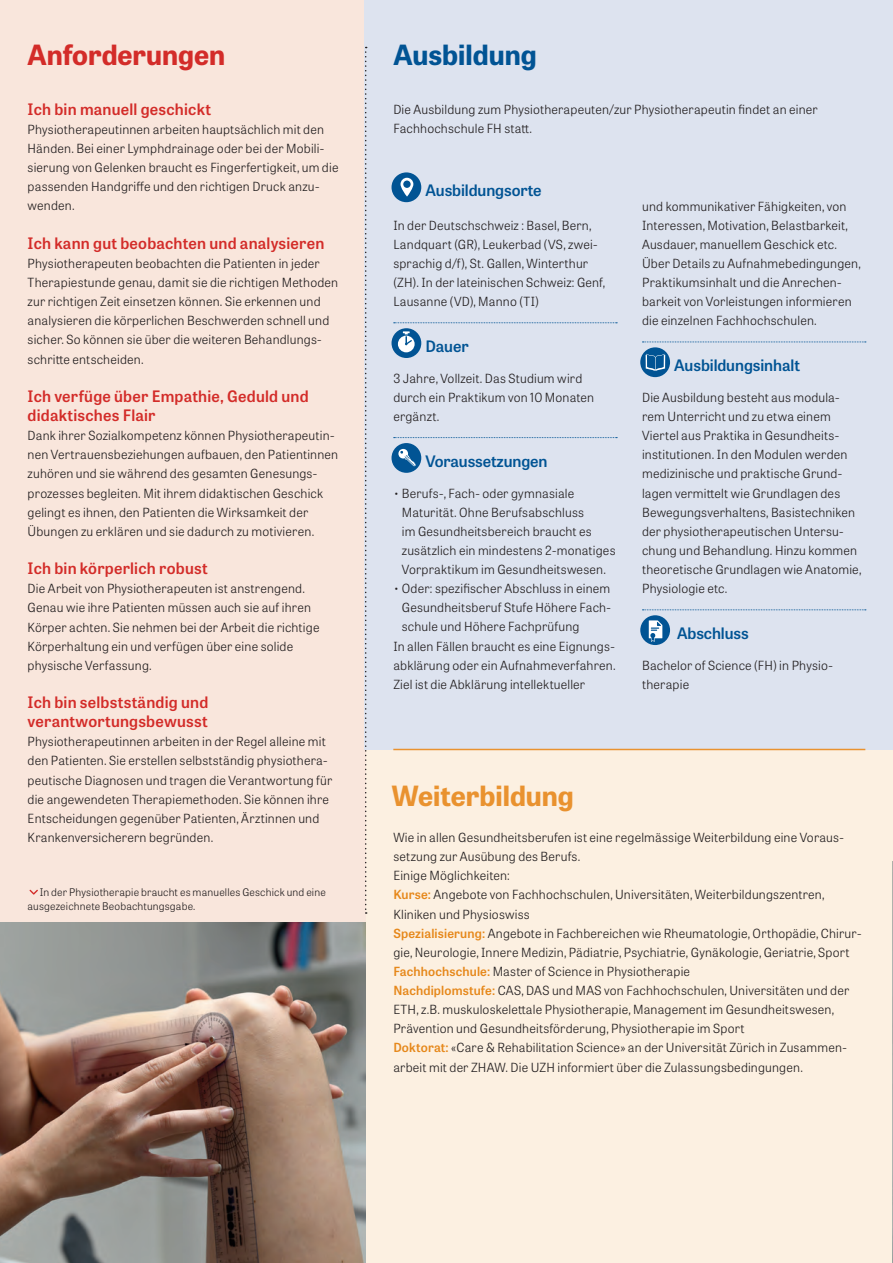
<style>
.page{position:relative;width:893px;height:1263px;background:#fff}
.page>*{position:absolute;margin:0;border:0;box-sizing:border-box;transform-origin:0 0}
.t1{font:700 27.75px "Tablet Gothic";color:#d32c29}
.t2{font:700 27.75px "Tablet Gothic";color:#e9922f}
.t3{font:700 27.75px "Tablet Gothic";color:#015494}
.t4{font:600 15.75px/19.2px "Tablet Gothic";letter-spacing:.015em;color:#d32c29}
.t5{font:600 15.75px "Tablet Gothic";letter-spacing:-.005em;color:#015494}
.t6{font:300 12.6px/19.2px "Tablet Gothic";letter-spacing:.015em;color:#231f20}
.t7{font:300 10.5px/14.4px "Tablet Gothic";letter-spacing:.015em;color:#231f20}
.s1{font-weight:600;color:#e6881b}
</style>
<div class="page">
<div style="left:366px;top:749px;width:527px;height:514px;background:#fcf0e1"></div>
<div style="left:0;top:0;width:366px;height:1263px;background:#f9e6dc"></div>
<div style="left:364px;top:0;width:529px;height:749px;background:#dde3ef"></div>
<img style="left:0;top:923px;width:366px;height:340px">
<svg style="left:30px;top:890px;width:8px;height:4px"></svg>
<svg style="left:365px;top:47px;width:2px;height:867px"></svg>
<img style="left:892px;top:861px;width:1px;height:402px">
<svg style="left:394px;top:322px;width:223px;height:1px"></svg>
<svg style="left:394px;top:437px;width:223px;height:1px"></svg>
<div style="left:391px;top:172px;width:30px;height:30px;background:#015494;border-radius:50%"></div>
<svg style="left:400px;top:178px;width:13px;height:19px"></svg>
<div style="left:391px;top:328px;width:30px;height:30px;background:#015494;border-radius:50%"></div>
<svg style="left:398px;top:331px;width:17px;height:21px"></svg>
<div style="left:391px;top:443px;width:30px;height:30px;background:#015494;border-radius:50%"></div>
<svg style="left:398px;top:448px;width:18px;height:18px"></svg>
<svg style="left:642px;top:342px;width:224px;height:1px"></svg>
<svg style="left:642px;top:609px;width:224px;height:1px"></svg>
<svg style="left:640px;top:347px;width:30px;height:30px"></svg>
<svg style="left:646px;top:354px;width:19px;height:17px"></svg>
<svg style="left:640px;top:615px;width:30px;height:30px"></svg>
<svg style="left:649px;top:620px;width:13px;height:22px"></svg>
<hr style="left:393px;top:749px;width:472px;height:1px;background:#e9922f">
<h1 class="t1" style="left:28px;top:35px;width:199px">Anforderungen</h1>
<p class="t4" style="left:28px;top:99px;width:185px">Ich bin manuell geschickt</p>
<p class="t6" style="left:28px;top:119px;width:312px">Physiotherapeutinnen arbeiten hauptsächlich mit den Händen. Bei einer Lymphdrainage oder bei der Mobili&shy;sierung von Gelenken braucht es Fingerfertigkeit, um die passenden Handgriffe und den richtigen Druck anzu&shy;wenden.</p>
<p class="t4" style="left:28px;top:233px;width:298px">Ich kann gut beobachten und analysieren</p>
<p class="t6" style="left:28px;top:253px;width:312px">Physiotherapeuten beobachten die Patienten in jeder Therapiestunde genau, damit sie die richtigen Methoden zur richtigen Zeit einsetzen können. Sie erkennen und analysieren die körperlichen Beschwerden schnell und sicher. So können sie über die weiteren Behandlungs&shy;schritte entscheiden.</p>
<p class="t4" style="left:28px;top:386px;width:283px">Ich verfüge über Empathie, Geduld und didaktisches Flair</p>
<p class="t6" style="left:28px;top:425px;width:312px">Dank ihrer Sozialkompetenz können Physiotherapeutin&shy;nen Vertrauensbeziehungen aufbauen, den Patientinnen zuhören und sie während des gesamten Genesungs&shy;prozesses begleiten. Mit ihrem didaktischen Geschick gelingt es ihnen, den Patienten die Wirksamkeit der Übungen zu erklären und sie dadurch zu motivieren.</p>
<p class="t4" style="left:28px;top:558px;width:182px">Ich bin körperlich robust</p>
<p class="t6" style="left:28px;top:579px;width:293px">Die Arbeit von Physiotherapeuten ist anstrengend.<br>Genau wie ihre Patienten müssen auch sie auf ihren Körper achten. Sie nehmen bei der Arbeit die richtige Körperhaltung ein und verfügen über eine solide physische Verfassung.</p>
<p class="t4" style="left:28px;top:692px;width:182px">Ich bin selbstständig und verantwortungsbewusst</p>
<p class="t6" style="left:28px;top:732px;width:306px">Physiotherapeutinnen arbeiten in der Regel alleine mit den Patienten. Sie erstellen selbstständig physiothera&shy;peutische Diagnosen und tragen die Verantwortung für die angewendeten Therapiemethoden. Sie können ihre Entscheidungen gegenüber Patienten, Ärztinnen und Krankenversicherern begründen.</p>
<p class="t7" style="left:28px;top:884px;width:300px;text-indent:12px">In der Physiotherapie braucht es manuelles Geschick und eine ausgezeichnete Beobachtungsgabe.</p>
<h1 class="t3" style="left:393px;top:36px;width:145px">Ausbildung</h1>
<p class="t6" style="left:393px;top:100px;width:426px">Die Ausbildung zum Physiotherapeuten/zur Physiotherapeutin findet an einer<br>Fachhochschule FH statt.</p>
<p class="t5" style="left:425px;top:179px;width:118px">Ausbildungsorte</p>
<p class="t6" style="left:393px;top:215px;width:213px">In der Deutschschweiz : Basel, Bern, Landquart (GR), Leukerbad (VS, zwei&shy;sprachig d/f), St. Gallen, Winterthur (ZH). In der lateinischen Schweiz: Genf, Lausanne (VD), Manno (TI)</p>
<p class="t5" style="left:425px;top:335px;width:45px">Dauer</p>
<p class="t6" style="left:393px;top:368px;width:202px">3 Jahre, Vollzeit. Das Studium wird durch ein Praktikum von 10 Monaten ergänzt.</p>
<p class="t5" style="left:425px;top:450px;width:124px">Voraussetzungen</p>
<p class="t6" style="left:402px;top:483px;width:215px;text-indent:-9px">• Berufs-, Fach- oder gymnasiale Maturität. Ohne Berufsabschluss<br>im Gesundheitsbereich braucht es zusätzlich ein mindestens 2-monatiges Vorpraktikum im Gesundheitswesen.</p>
<p class="t6" style="left:393px;top:579px;width:219px">• Oder: spezifischer Abschluss in einem</p>
<p class="t6" style="left:402px;top:598px;width:211px">Gesundheitsberuf Stufe Höhere Fach-</p>
<p class="t6" style="left:402px;top:617px;width:179px">schule und Höhere Fachprüfung</p>
<p class="t6" style="left:393px;top:636px;width:223px">In allen Fällen braucht es eine Eignungs-</p>
<p class="t6" style="left:393px;top:655px;width:224px">abklärung oder ein Aufnahmeverfahren.</p>
<p class="t6" style="left:393px;top:674px;width:193px">Ziel ist die Abklärung intellektueller</p>
<p class="t6" style="left:642px;top:196px;width:220px">und kommunikativer Fähigkeiten, von Interessen, Motivation, Belastbarkeit, Ausdauer, manuellem Geschick etc.<br>Über Details zu Aufnahmebedingungen, Praktikumsinhalt und die Anrechen&shy;barkeit von Vorleistungen informieren die einzelnen Fachhochschulen.</p>
<p class="t5" style="left:674px;top:354px;width:127px">Ausbildungsinhalt</p>
<p class="t6" style="left:642px;top:387px;width:221px">Die Ausbildung besteht aus modula&shy;rem Unterricht und zu etwa einem Viertel aus Praktika in Gesundheits&shy;institutionen. In den Modulen werden medizinische und praktische Grund&shy;lagen vermittelt wie Grundlagen des Bewegungsverhaltens, Basistechniken der physiotherapeutischen Untersu&shy;chung und Behandlung. Hinzu kommen theoretische Grundlagen wie Anatomie, Physiologie etc.</p>
<p class="t5" style="left:677px;top:622px;width:73px">Abschluss</p>
<p class="t6" style="left:642px;top:655px;width:192px">Bachelor of Science (FH) in Physio&shy;therapie</p>
<h1 class="t2" style="left:391px;top:776px;width:184px">Weiterbildung</h1>
<p class="t6" style="left:393px;top:827px;width:470px">Wie in allen Gesundheitsberufen ist eine regelmässige Weiterbildung eine Voraus&shy;setzung zur Ausübung des Berufs.<br>Einige Möglichkeiten:<br><span class="s1">Kurse:</span> Angebote von Fachhochschulen, Universitäten, Weiterbildungszentren, Kliniken und Physioswiss<br><span class="s1">Spezialisierung:</span> Angebote in Fachbereichen wie Rheumatologie, Orthopädie, Chirur&shy;gie, Neurologie, Innere Medizin, Pädiatrie, Psychiatrie, Gynäkologie, Geriatrie, Sport <span class="s1">Fachhochschule:</span> Master of Science in Physiotherapie<br><span class="s1">Nachdiplomstufe:</span> CAS, DAS und MAS von Fachhochschulen, Universitäten und der ETH, z.B. muskuloskelettale Physiotherapie, Management im Gesundheitswesen, Prävention und Gesundheitsförderung, Physiotherapie im Sport<br><span class="s1">Doktorat:</span> «Care &amp; Rehabilitation Science» an der Universität Zürich in Zusammen&shy;arbeit mit der ZHAW. Die UZH informiert über die Zulassungsbedingungen.</p>
</div>
